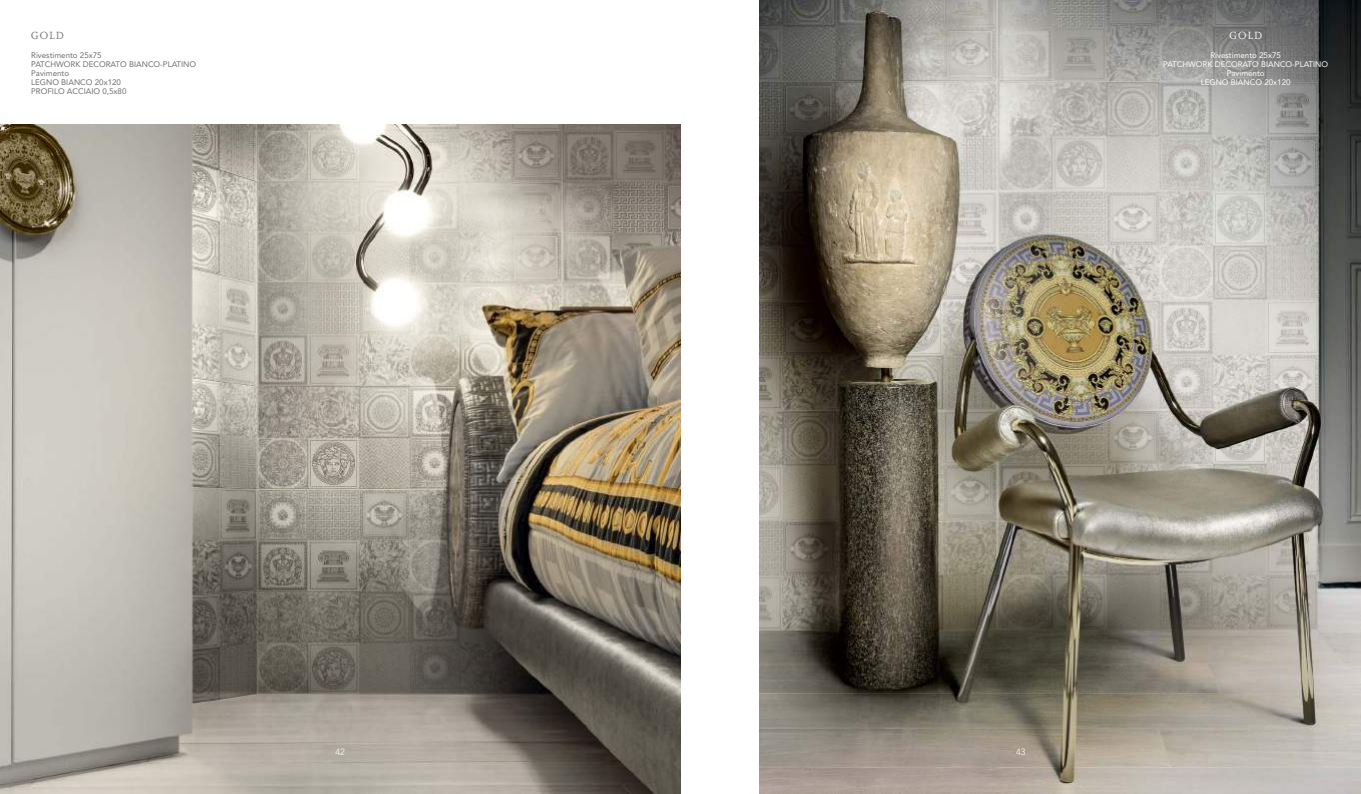
<style>
.page{position:relative;width:1361px;height:794px;background:#fff}
.page>*{position:absolute;margin:0;border:0;box-sizing:border-box;transform-origin:0 0}
.t1{font:12px "Joanna MT Std";color:#fff}
.t2{font:12px "Joanna MT Std";color:#6d6e71}
.t3{font:300 9px "Avenir LT Std";color:#fff}
.t4{font:8px/9px "Avenir LT Std";color:#6d6e71}
.t5{font:8px/9px "Avenir LT Std";color:#fff}
</style>
<div class="page">
<img style="left:760px;top:0;width:601px;height:794px">
<img style="left:0;top:125px;width:680px;height:669px">
<h1 class="t2" style="left:31px;top:29px;width:34px">GOLD</h1>
<p class="t4" style="left:31px;top:50px;width:72px">Rivestimento 25x75<br>PATCHWORK decorato</p>
<p class="t4" style="left:129px;top:59px;width:69px">BIANCO-PLATINO</p>
<p class="t4" style="left:31px;top:68px;width:97px">Pavimento<br>LEGNO BIANCO 20x120<br>PROFILO ACCIAIO 0,5x80</p>
<h1 class="t1" style="left:1229px;top:29px;width:34px">GOLD</h1>
<p class="t5" style="left:1163px;top:50px;width:119px;text-indent:47px">Rivestimento 25x75<br>PATCHWORK decorato</p>
<p class="t5" style="left:1261px;top:59px;width:69px">BIANCO-PLATINO</p>
<p class="t5" style="left:1226px;top:68px;width:39px">Pavimento</p>
<p class="t5" style="left:1200px;top:77px;width:91px">LEGNO BIANCO 20x120</p>
<p class="t3" style="left:335px;top:747px;width:11px">42</p>
<p class="t3" style="left:1016px;top:747px;width:11px">43</p>
</div>
